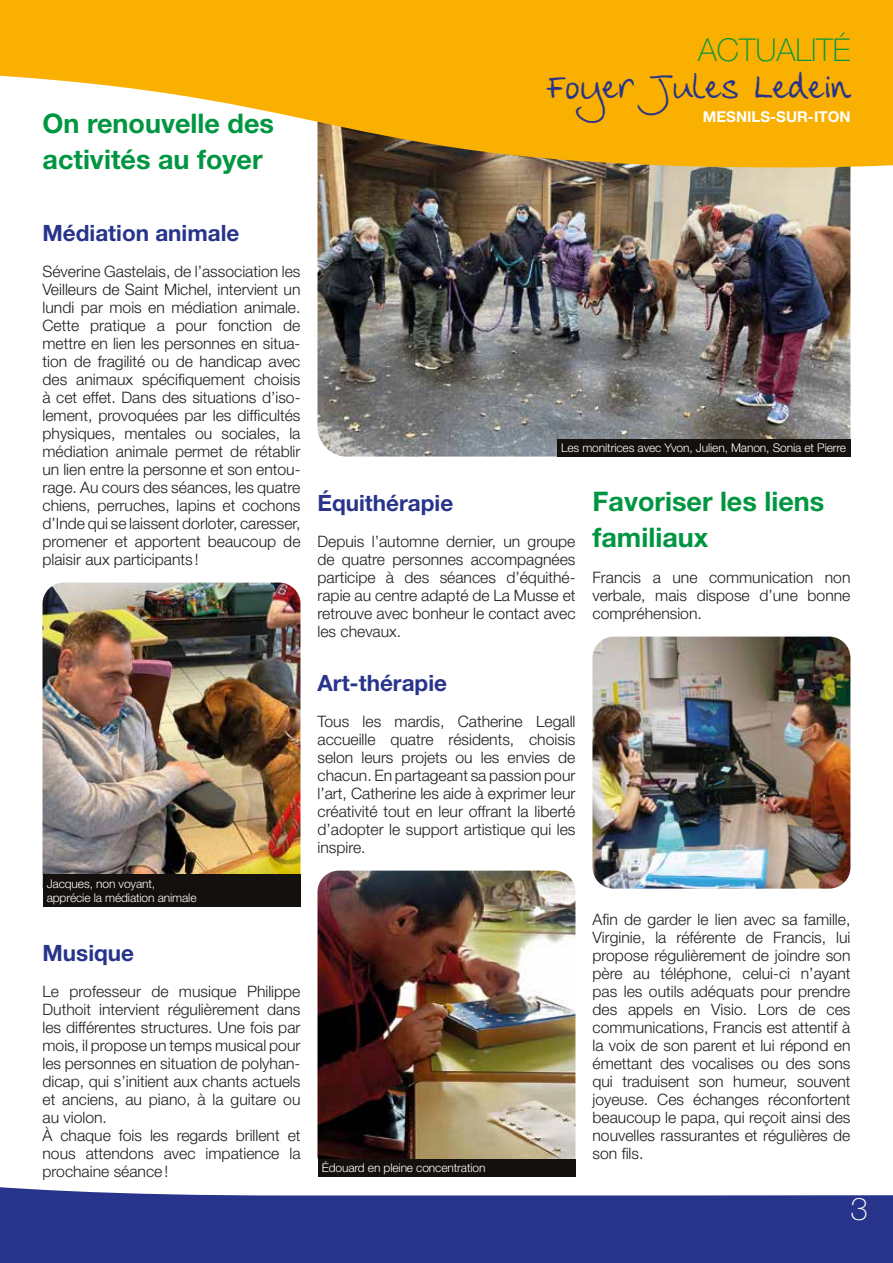
<style>
.page{position:relative;width:893px;height:1263px;background:#fff}
.page>*{position:absolute;margin:0;border:0;box-sizing:border-box;transform-origin:0 0}
.t1{font:100 31.5px "Helvetica Neue";color:#009641}
.t2{font:100 31.5px "Helvetica Neue";color:#fff}
.t3{font:30.75px "FG Christine";color:#28348b}
.t4{font:700 27px/36px "Helvetica Neue";color:#009641}
.t5{font:700 22.5px "Helvetica Neue";color:#28348b}
.t6{font:300 15.75px/18px "Helvetica Neue";color:#1d1d1b;text-align:justify}
.t7{font:700 15px "Helvetica Neue";color:#fff}
.t8{font:300 12px/14.4px "Helvetica Neue";letter-spacing:-.01em;color:#fff}
</style>
<div class="page">
<img style="left:317px;top:167px;width:533px;height:290px">
<svg style="left:0;top:0;width:893px;height:167px;fill:#f9b000"></svg>
<svg style="left:0;top:1095px;width:893px;height:168px"></svg>
<div style="left:557px;top:439px;width:293px;height:17px;background:#13100d"></div>
<img style="left:43px;top:583px;width:257px;height:291px">
<img style="left:317px;top:871px;width:258px;height:306px">
<img style="left:592px;top:637px;width:258px;height:252px">
<div style="left:43px;top:874px;width:257px;height:33px;background:#13100d"></div>
<div style="left:317px;top:1159px;width:258px;height:17px;background:#13100d"></div>
<h3 class="t4" style="left:43px;top:104px;width:233px">On renouvelle des activités au foyer</h3>
<h1 class="t1" style="left:698px;top:31px;width:154px">ACTUALITÉ</h1>
<h2 class="t3" style="left:547px;top:69px;width:305px">Foyer Jules Ledein</h2>
<p class="t7" style="left:703px;top:107px;width:149px">MESNILS-SUR-ITON</p>
<h3 class="t5" style="left:43px;top:219px;width:198px">Médiation animale</h3>
<p class="t6" style="left:43px;top:262px;width:259px">Séverine Gastelais, de l’association les Veilleurs de Saint Michel, intervient un lundi par mois en médiation animale.<br>Cette pratique a pour fonction de mettre en lien les personnes en situa&shy;tion de fragilité ou de handicap avec des animaux spécifiquement choisis à cet effet. Dans des situations d’iso&shy;lement, provoquées par les difficultés physiques, mentales ou sociales, la médiation animale permet de rétablir un lien entre la personne et son entou&shy;rage. Au cours des séances, les quatre chiens, perruches, lapins et cochons d’Inde qui se laissent dorloter, caresser, promener et apportent beaucoup de plaisir aux participants !</p>
<p class="t8" style="left:47px;top:876px;width:151px">Jacques, non voyant, apprécie la médiation animale</p>
<h3 class="t5" style="left:43px;top:939px;width:93px">Musique</h3>
<p class="t6" style="left:43px;top:982px;width:259px;text-align:left">Le professeur de musique Philippe Duthoit intervient régulièrement dans les différentes structures. Une fois par mois, il propose un temps musical pour les personnes en situation de polyhan&shy;dicap, qui s’initient aux chants actuels et anciens, au piano, à la guitare ou au violon.<br>À chaque fois les regards brillent et nous attendons avec impatience la prochaine séance!</p>
<p class="t8" style="left:561px;top:440px;width:287px">Les monitrices avec Yvon, Julien, Manon, Sonia et Pierre</p>
<h3 class="t5" style="left:317px;top:489px;width:137px">Équithérapie</h3>
<p class="t6" style="left:317px;top:532px;width:259px">Depuis l’automne dernier, un groupe de quatre personnes accompagnées participe à des séances d’équithé&shy;rapie au centre adapté de La Musse et retrouve avec bonheur le contact avec les chevaux.</p>
<h3 class="t5" style="left:317px;top:669px;width:131px">Art-thérapie</h3>
<p class="t6" style="left:317px;top:712px;width:259px">Tous les mardis, Catherine Legall accueille quatre résidents, choisis selon leurs projets ou les envies de chacun. En partageant sa passion pour l’art, Catherine les aide à exprimer leur créativité tout en leur offrant la liberté d’adopter le support artistique qui les inspire.</p>
<h3 class="t4" style="left:592px;top:482px;width:233px">Favoriser les liens familiaux</h3>
<p class="t6" style="left:592px;top:568px;width:259px">Francis a une communication non verbale, mais dispose d’une bonne compréhension.</p>
<p class="t8" style="left:322px;top:1160px;width:165px">Édouard en pleine concentration</p>
<p class="t6" style="left:592px;top:910px;width:259px">Afin de garder le lien avec sa famille, Virginie, la référente de Francis, lui propose régulièrement de joindre son père au téléphone, celui-ci n’ayant pas les outils adéquats pour prendre des appels en Visio. Lors de ces communications, Francis est attentif à la voix de son parent et lui répond en émettant des vocalises ou des sons qui traduisent son humeur, souvent joyeuse. Ces échanges réconfortent beaucoup le papa, qui reçoit ainsi des nouvelles rassurantes et régulières de son fils.</p>
<h1 class="t2" style="left:850px;top:1191px;width:19px">3</h1>
</div>
